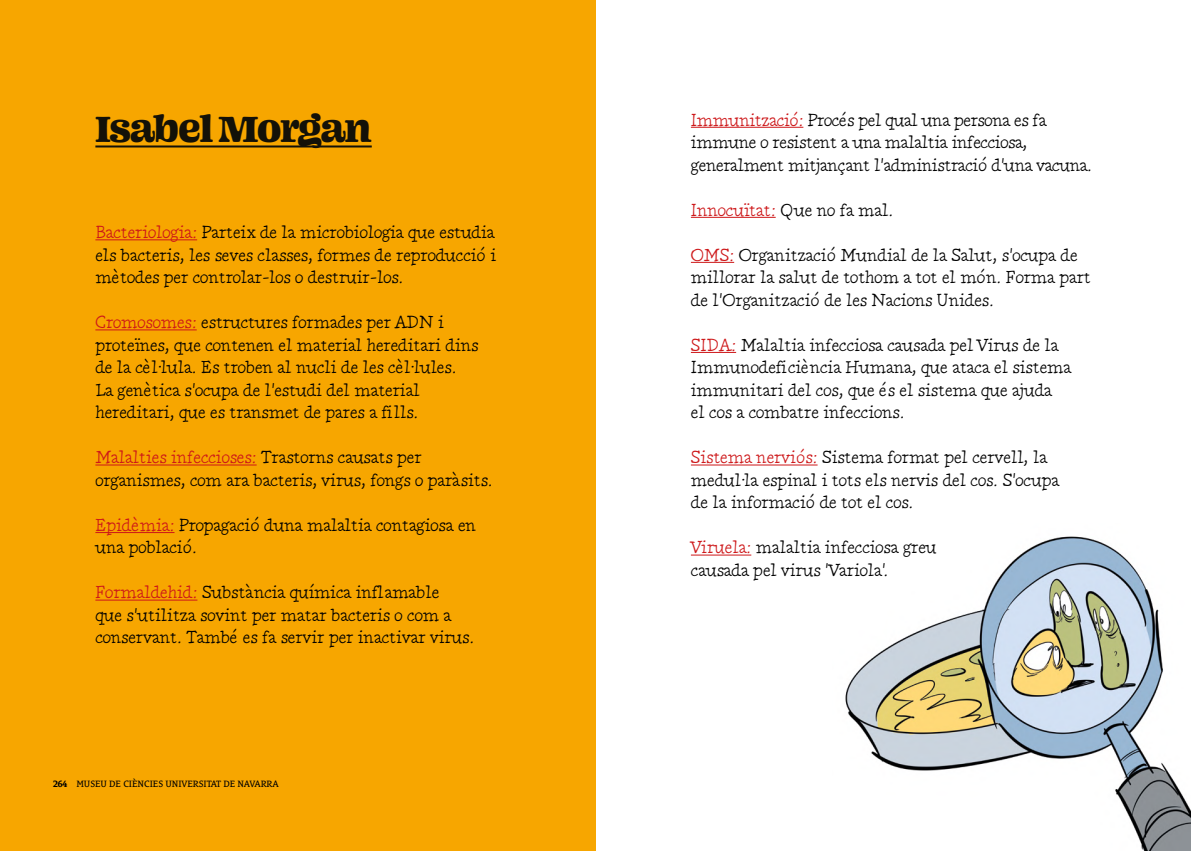
<style>
.page{position:relative;width:1191px;height:851px;background:#fff}
.page>*{position:absolute;margin:0;border:0;box-sizing:border-box;transform-origin:0 0}
.t1{font:40px "Ohno Blazeface 12 Point";letter-spacing:-.03em;color:#131108}
.t2{font:17.5px/22.5px "Manu Std Formal";letter-spacing:-.01em;color:#000}
.t3{font:17.5px "Manu Std Formal";letter-spacing:-.01em;color:#cd1719}
.t4{font:9.38px "Le Monde Courrier Pro";letter-spacing:-.01em;color:#000}
.s1{color:#cd1719}
.s2{font-weight:700}
.s3{color:#000}
</style>
<div class="page">
<div style="left:0;top:0;width:595px;height:850px;background:#f7a600"></div>
<hr style="left:95px;top:145px;width:277px;height:2px;background:#131108">
<hr style="left:95px;top:239px;width:102px;height:1px;background:#cd1719">
<hr style="left:95px;top:329px;width:102px;height:1px;background:#cd1719">
<hr style="left:95px;top:464px;width:162px;height:1px;background:#cd1719">
<hr style="left:95px;top:532px;width:79px;height:1px;background:#cd1719">
<hr style="left:95px;top:599px;width:102px;height:1px;background:#cd1719">
<img style="left:845px;top:536px;width:346px;height:314px">
<hr style="left:691px;top:127px;width:112px;height:1px;background:#cd1719">
<hr style="left:691px;top:217px;width:84px;height:1px;background:#cd1719">
<hr style="left:691px;top:262px;width:43px;height:1px;background:#cd1719">
<hr style="left:691px;top:352px;width:45px;height:1px;background:#cd1719">
<hr style="left:691px;top:464px;width:126px;height:1px;background:#cd1719">
<hr style="left:691px;top:554px;width:60px;height:1px;background:#cd1719">
<h1 class="t1" style="left:95px;top:103px;width:278px">Isabel Morgan</h1>
<p class="t2" style="left:95px;top:220px;width:402px;text-align:justify"><span class="s1">Bacteriologia:</span> Parteix de la microbiologia que estudia els bacteris, les seves classes, formes de reproducció i mètodes per controlar-los o destruir-los.</p>
<p class="t2" style="left:95px;top:310px;width:385px"><span class="s1">Cromosomes:</span> estructures formades per ADN i proteïnes, que contenen el material hereditari dins de la cèl·lula. Es troben al nucli de les cèl·lules.<br>La genètica s'ocupa de l'estudi del material hereditari, que es transmet de pares a fills.</p>
<p class="t2" style="left:95px;top:445px;width:399px"><span class="s1">Malalties infeccioses:</span> Trastorns causats per organismes, com ara bacteris, virus, fongs o paràsits.</p>
<p class="t2" style="left:95px;top:512px;width:382px"><span class="s1">Epidèmia:</span> Propagació duna malaltia contagiosa en una població.</p>
<p class="t2" style="left:95px;top:580px;width:380px"><span class="s1">Formaldehid:</span> Substància química inflamable<br>que s'utilitza sovint per matar bacteris o com a conservant. També es fa servir per inactivar virus.</p>
<p class="t4" style="left:53px;top:776px;width:227px"><span class="s2">264</span> MUSEU DE CIÈNCIES UNIVERSITAT DE NAVARRA</p>
<p class="t2" style="left:691px;top:107px;width:403px"><span class="s1">Immunització:</span> Procés pel qual una persona es fa immune o resistent a una malaltia infecciosa, generalment mitjançant l'administració d'una vacuna.</p>
<p class="t3" style="left:691px;top:196px;width:204px">Innocuïtat: <span class="s3">Que no fa mal.</span></p>
<p class="t2" style="left:691px;top:242px;width:401px"><span class="s1">OMS:</span> Organització Mundial de la Salut, s'ocupa de millorar la salut de tothom a tot el món. Forma part de l'Organització de les Nacions Unides.</p>
<p class="t2" style="left:691px;top:332px;width:382px"><span class="s1">SIDA:</span> Malaltia infecciosa causada pel Virus de la Immunodeficiència Humana, que ataca el sistema immunitari del cos, que és el sistema que ajuda<br>el cos a combatre infeccions.</p>
<p class="t2" style="left:691px;top:445px;width:370px"><span class="s1">Sistema nerviós:</span> Sistema format pel cervell, la medul·la espinal i tots els nervis del cos. S'ocupa de la informació de tot el cos.</p>
<p class="t2" style="left:691px;top:535px;width:247px"><span class="s1">Viruela:</span> malaltia infecciosa greu causada pel virus 'Variola'.</p>
</div>
